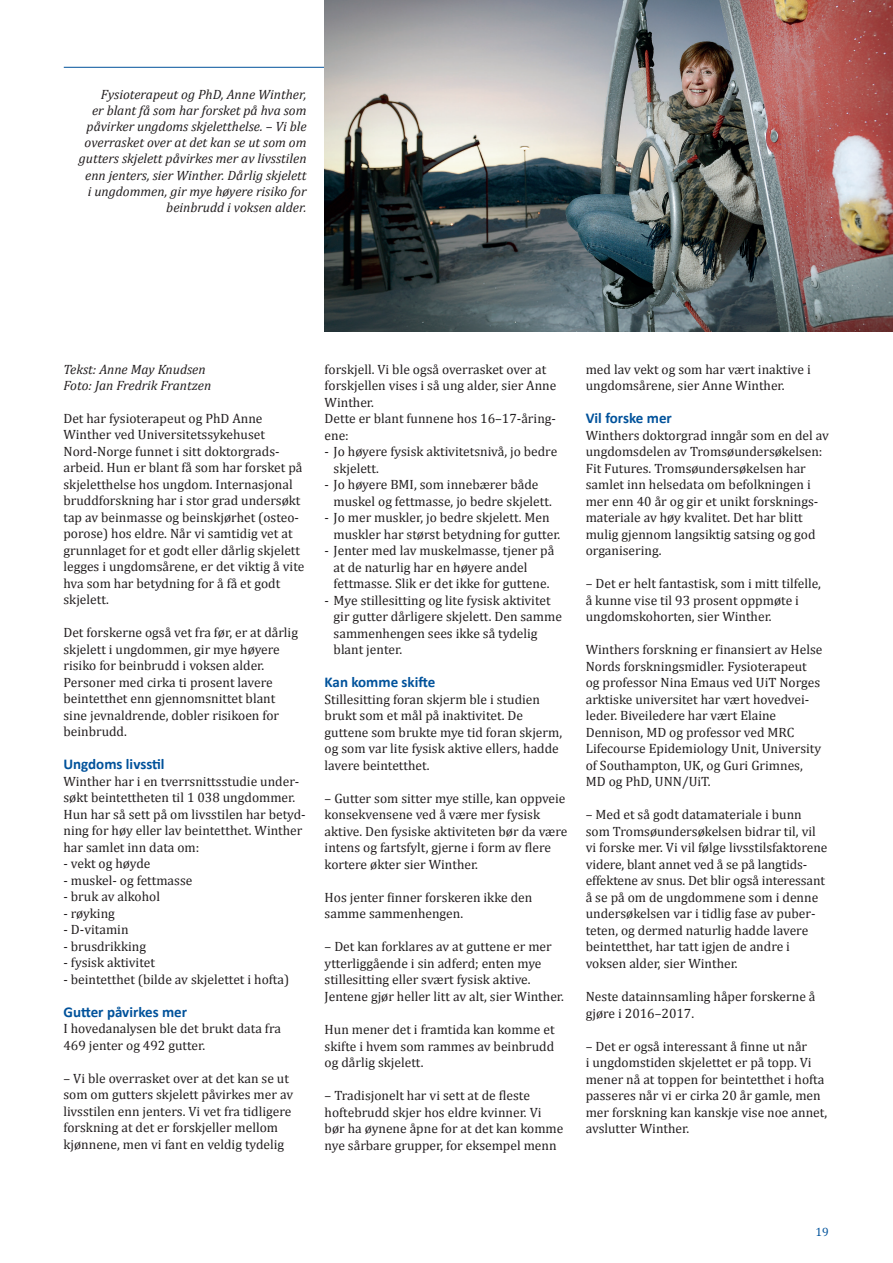
<style>
.page{position:relative;width:893px;height:1263px;background:#fff}
.page>*{position:absolute;margin:0;border:0;box-sizing:border-box;transform-origin:0 0}
.Overskrift{font:700 15px "Calibri";color:#01529b}
.t1{font:13.5px/16.5px "Cambria";color:#231f20}
.t2{font:italic 13.5px/16.2px "Cambria";color:#231f20;text-align:right}
.t3{font:12px "Cambria";color:#01529b}
</style>
<div class="page">
<img style="left:325px;top:0;width:568px;height:332px">
<p class="t2" style="left:79px;top:85px;width:229px">Fysioterapeut og PhD, Anne Winther,<br>er blant få som har forsket på hva som påvirker ungdoms skjeletthelse. – Vi ble overrasket over at det kan se ut som om gutters skjelett påvirkes mer av livsstilen enn jenters, sier Winther. Dårlig skjelett i ungdommen, gir mye høyere risiko for beinbrudd i voksen alder.</p>
<p class="t2" style="left:63px;top:361px;width:144px">Tekst: Anne May Knudsen</p>
<p class="t2" style="left:63px;top:377px;width:149px">Foto: Jan Fredrik Frantzen</p>
<p class="t1" style="left:63px;top:410px;width:242px">Det har fysioterapeut og PhD Anne Winther ved Universitetssykehuset Nord-Norge funnet i sitt doktorgrads&shy;arbeid. Hun er blant få som har forsket på skjeletthelse hos ungdom. Internasjonal bruddforskning har i stor grad undersøkt tap av beinmasse og beinskjørhet (osteo&shy;porose) hos eldre. Når vi samtidig vet at grunnlaget for et godt eller dårlig skjelett legges i ungdomsårene, er det viktig å vite hva som har betydning for å få et godt skjelett.</p>
<p class="t1" style="left:63px;top:624px;width:236px">Det forskerne også vet fra før, er at dårlig skjelett i ungdommen, gir mye høyere risiko for beinbrudd i voksen alder.<br>Personer med cirka ti prosent lavere beintetthet enn gjennomsnittet blant sine jevnaldrende, dobler risikoen for beinbrudd.</p>
<p class="Overskrift" style="left:63px;top:755px;width:103px">Ungdoms livsstil</p>
<p class="t1" style="left:63px;top:773px;width:244px">Winther har i en tverrsnittsstudie under&shy;søkt beintettheten til 1 038 ungdommer.<br>Hun har så sett på om livsstilen har betyd&shy;ning for høy eller lav beintetthet. Winther har samlet inn data om:</p>
<p class="t1" style="left:63px;top:855px;width:89px">- vekt og høyde</p>
<p class="t1" style="left:63px;top:872px;width:130px">- muskel- og fettmasse</p>
<p class="t1" style="left:63px;top:888px;width:98px">- bruk av alkohol</p>
<p class="t1" style="left:63px;top:905px;width:53px">- røyking</p>
<p class="t1" style="left:63px;top:921px;width:67px">- D-vitamin</p>
<p class="t1" style="left:63px;top:938px;width:84px">- brusdrikking</p>
<p class="t1" style="left:63px;top:954px;width:93px">- fysisk aktivitet</p>
<p class="t1" style="left:63px;top:971px;width:227px">- beintetthet (bilde av skjelettet i hofta)</p>
<p class="Overskrift" style="left:63px;top:1002px;width:125px">Gutter påvirkes mer</p>
<p class="t1" style="left:63px;top:1020px;width:219px">I hovedanalysen ble det brukt data fra<br>469 jenter og 492 gutter.</p>
<p class="t1" style="left:63px;top:1070px;width:231px">– Vi ble overrasket over at det kan se ut som om gutters skjelett påvirkes mer av livsstilen enn jenters. Vi vet fra tidligere forskning at det er forskjeller mellom kjønnene, men vi fant en veldig tydelig</p>
<p class="t1" style="left:325px;top:361px;width:233px">forskjell. Vi ble også overrasket over at forskjellen vises i så ung alder, sier Anne<br>Winther.</p>
<p class="t1" style="left:325px;top:410px;width:233px">Dette er blant funnene hos 16–17-åring&shy;ene:</p>
<p class="t1" style="left:334px;top:443px;width:225px;text-indent:-9px">- Jo høyere fysisk aktivitetsnivå, jo bedre skjelett.</p>
<p class="t1" style="left:334px;top:476px;width:220px;text-indent:-9px">- Jo høyere BMI, som innebærer både muskel og fettmasse, jo bedre skjelett.</p>
<p class="t1" style="left:334px;top:509px;width:228px;text-indent:-9px">- Jo mer muskler, jo bedre skjelett. Men muskler har størst betydning for gutter.</p>
<p class="t1" style="left:334px;top:542px;width:222px;text-indent:-9px">- Jenter med lav muskelmasse, tjener på at de naturlig har en høyere andel fettmasse. Slik er det ikke for guttene.</p>
<p class="t1" style="left:334px;top:592px;width:230px;text-indent:-9px">- Mye stillesitting og lite fysisk aktivitet gir gutter dårligere skjelett. Den samme sammenhengen sees ikke så tydelig blant jenter.</p>
<p class="Overskrift" style="left:325px;top:673px;width:112px">Kan komme skifte</p>
<p class="t1" style="left:325px;top:691px;width:239px">Stillesitting foran skjerm ble i studien brukt som et mål på inaktivitet. De guttene som brukte mye tid foran skjerm, og som var lite fysisk aktive ellers, hadde lavere beintetthet.</p>
<p class="t1" style="left:325px;top:790px;width:244px">– Gutter som sitter mye stille, kan oppveie konsekvensene ved å være mer fysisk aktive. Den fysiske aktiviteten bør da være intens og fartsfylt, gjerne i form av flere kortere økter sier Winther.</p>
<p class="t1" style="left:325px;top:889px;width:209px">Hos jenter finner forskeren ikke den samme sammenhengen.</p>
<p class="t1" style="left:325px;top:938px;width:241px">– Det kan forklares av at guttene er mer ytterliggående i sin adferd; enten mye stillesitting eller svært fysisk aktive.<br>Jentene gjør heller litt av alt, sier Winther.</p>
<p class="t1" style="left:325px;top:1021px;width:231px;text-align:justify">Hun mener det i framtida kan komme et skifte i hvem som rammes av beinbrudd og dårlig skjelett.</p>
<p class="t1" style="left:325px;top:1087px;width:240px">– Tradisjonelt har vi sett at de fleste hoftebrudd skjer hos eldre kvinner. Vi bør ha øynene åpne for at det kan komme nye sårbare grupper, for eksempel menn</p>
<p class="t1" style="left:586px;top:361px;width:227px">med lav vekt og som har vært inaktive i ungdomsårene, sier Anne Winther.</p>
<p class="Overskrift" style="left:586px;top:409px;width:88px">Vil forske mer</p>
<p class="t1" style="left:586px;top:427px;width:245px">Winthers doktorgrad inngår som en del av ungdomsdelen av Tromsøundersøkelsen:<br>Fit Futures. Tromsøundersøkelsen har samlet inn helsedata om befolkningen i mer enn 40 år og gir et unikt forsknings&shy;materiale av høy kvalitet. Det har blitt mulig gjennom langsiktig satsing og god organisering.</p>
<p class="t1" style="left:586px;top:575px;width:237px">– Det er helt fantastisk, som i mitt tilfelle, å kunne vise til 93 prosent oppmøte i ungdomskohorten, sier Winther.</p>
<p class="t1" style="left:586px;top:641px;width:238px">Winthers forskning er finansiert av Helse Nords forskningsmidler. Fysioterapeut og professor Nina Emaus ved UiT Norges arktiske universitet har vært hovedvei&shy;leder. Biveiledere har vært Elaine Dennison, MD og professor ved MRC Lifecourse Epidemiology Unit, University of Southampton, UK, og Guri Grimnes, MD og PhD, UNN/UiT.</p>
<p class="t1" style="left:586px;top:806px;width:243px">– Med et så godt datamateriale i bunn som Tromsøundersøkelsen bidrar til, vil vi forske mer. Vi vil følge livsstilsfaktorene videre, blant annet ved å se på langtids&shy;effektene av snus. Det blir også interessant å se på om de ungdommene som i denne undersøkelsen var i tidlig fase av puber&shy;teten, og dermed naturlig hadde lavere beintetthet, har tatt igjen de andre i voksen alder, sier Winther.</p>
<p class="t1" style="left:586px;top:988px;width:231px">Neste datainnsamling håper forskerne å gjøre i 2016–2017.</p>
<p class="t1" style="left:586px;top:1037px;width:243px">– Det er også interessant å finne ut når<br>i ungdomstiden skjelettet er på topp. Vi mener nå at toppen for beintetthet i hofta passeres når vi er cirka 20 år gamle, men mer forskning kan kanskje vise noe annet, avslutter Winther.</p>
<p class="t3" style="left:816px;top:1225px;width:15px">19</p>
</div>
